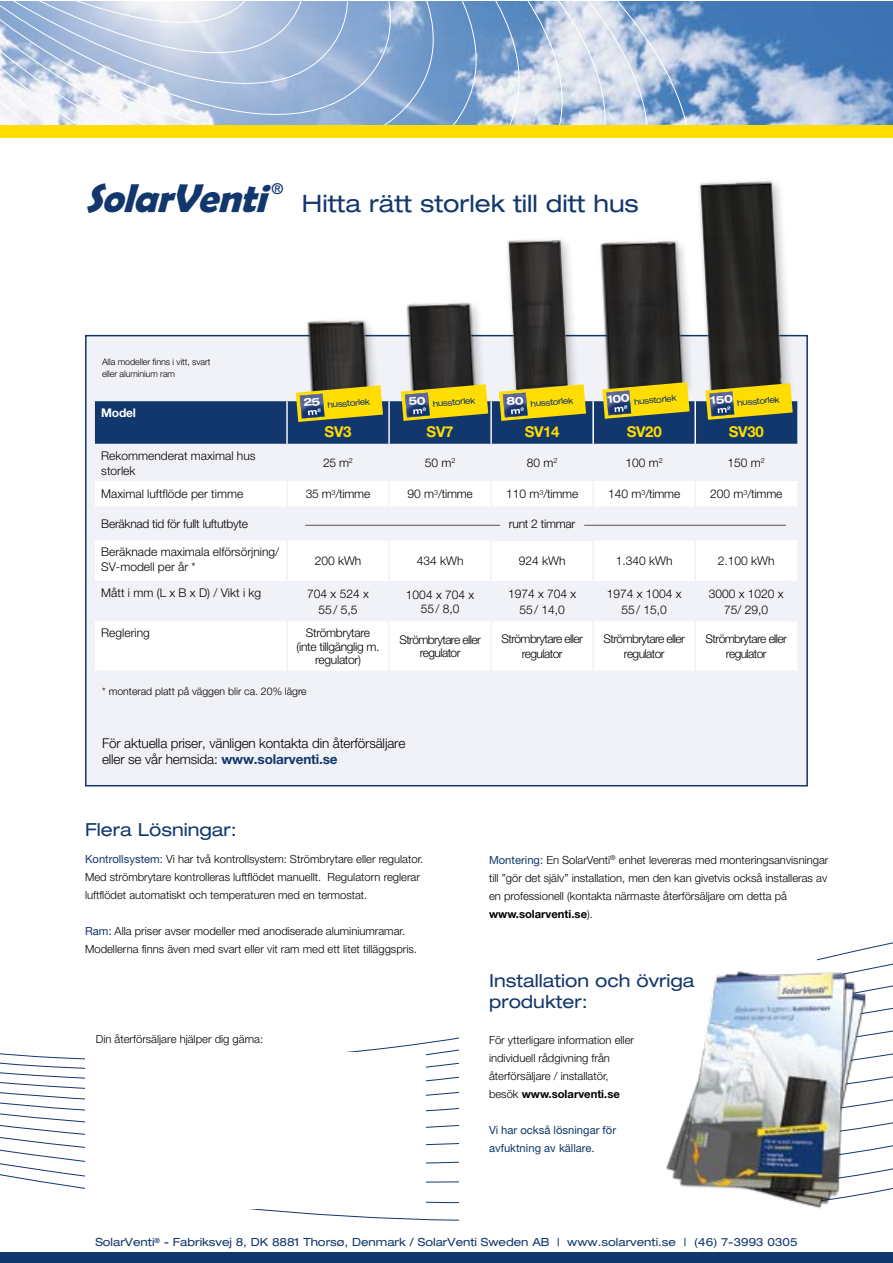
<style>
.page{position:relative;width:893px;height:1263px;background:#fff}
.page>*{position:absolute;margin:0;border:0;box-sizing:border-box;transform-origin:0 0}
.t1{font:italic 600 40.5px "Berlinsans";color:#12376d}
.t2{font:expanded 24px "Helvetica Neue";color:#12376d}
.t3{font:expanded 18px/21px "Helvetica Neue";color:#12376d}
.t4{font:700 15px "Helvetica Neue";letter-spacing:-.02em;color:#fd0}
.t5{font:expanded 15px "Helvetica Neue";color:#12376d}
.t6{font:300 13.5px/16.5px "Helvetica Neue";letter-spacing:-.01em;color:#000}
.t7{font:300 12px/13.5px "Helvetica Neue";letter-spacing:-.02em;color:#000;text-align:center}
.t8{font:300 12px/16.5px "Helvetica Neue";color:#000;text-align:center}
.t9{font:300 12px/15px "Helvetica Neue";letter-spacing:-.05em;color:#000;text-align:center}
.t10{font:700 12px "Helvetica Neue";letter-spacing:-.02em;color:#fff}
.t11{font:300 11.25px/18px "Helvetica Neue";color:#000}
.t12{font:expanded 11.25px "Helvetica Neue";color:#12376d}
.t13{font:11.25px/18px "Helvetica Neue";color:#12376d}
.t14{font:300 10.5px "Helvetica Neue";color:#000}
.t15{font:300 9px/12px "Helvetica Neue";letter-spacing:-.01em;color:#000}
.t16{font:expanded 8.4px "Helvetica Neue";color:#12376d}
.s1{font-weight:700;color:#12376d}
.s2{font-weight:400;color:#12376d}
.s3{font-weight:700}
</style>
<div class="page">
<div style="left:0;top:1252px;width:892px;height:11px;background:#12376d"></div>
<svg style="left:0;top:942px;width:892px;height:279px"></svg>
<img style="left:838px;top:1px;width:54px;height:124px">
<svg style="left:0;top:1px;width:838px;height:124px;background:#a4bbda"></svg>
<div style="left:0;top:125px;width:892px;height:13px;background:#fd0"></div>
<div style="left:85px;top:335px;width:723px;height:451px;background:#f1f2f7;border:2px solid #12376d"></div>
<div style="left:85px;top:1052px;width:340px;height:157px;background:#fff"></div>
<div style="left:85px;top:822px;width:340px;height:150px;background:#fff"></div>
<svg style="left:95px;top:481px;width:702px;height:189px;fill:#fff"></svg>
<hr style="left:286px;top:481px;width:2px;height:25px;background:#f1f2f7">
<hr style="left:286px;top:506px;width:2px;height:34px;background:#f1f2f7">
<hr style="left:286px;top:540px;width:2px;height:41px;background:#f1f2f7">
<hr style="left:286px;top:581px;width:2px;height:40px;background:#f1f2f7">
<hr style="left:286px;top:621px;width:2px;height:49px;background:#f1f2f7">
<hr style="left:388px;top:481px;width:2px;height:25px;background:#f1f2f7">
<hr style="left:388px;top:540px;width:2px;height:41px;background:#f1f2f7">
<hr style="left:388px;top:621px;width:2px;height:49px;background:#f1f2f7">
<hr style="left:490px;top:581px;width:2px;height:40px;background:#f1f2f7">
<hr style="left:490px;top:481px;width:2px;height:25px;background:#f1f2f7">
<hr style="left:490px;top:540px;width:104px;height:1px;background:#f1f2f7">
<hr style="left:592px;top:481px;width:2px;height:25px;background:#f1f2f7">
<hr style="left:694px;top:481px;width:2px;height:25px;background:#f1f2f7">
<hr style="left:388px;top:581px;width:2px;height:40px;background:#f1f2f7">
<hr style="left:592px;top:581px;width:2px;height:40px;background:#f1f2f7">
<hr style="left:694px;top:581px;width:2px;height:40px;background:#f1f2f7">
<hr style="left:490px;top:541px;width:2px;height:40px;background:#f1f2f7">
<hr style="left:592px;top:541px;width:2px;height:40px;background:#f1f2f7">
<hr style="left:694px;top:540px;width:2px;height:41px;background:#f1f2f7">
<hr style="left:490px;top:621px;width:2px;height:49px;background:#f1f2f7">
<hr style="left:592px;top:621px;width:2px;height:49px;background:#f1f2f7">
<hr style="left:694px;top:621px;width:2px;height:49px;background:#f1f2f7">
<div style="left:101px;top:483px;width:180px;height:21px;background:#fff"></div>
<div style="left:395px;top:483px;width:90px;height:21px;background:#fff"></div>
<div style="left:600px;top:483px;width:89px;height:21px;background:#fff"></div>
<div style="left:702px;top:483px;width:89px;height:21px;background:#fff"></div>
<img style="left:699px;top:180px;width:109px;height:221px">
<img style="left:605px;top:236px;width:104px;height:146px">
<img style="left:487px;top:239px;width:118px;height:143px">
<div style="left:403px;top:298px;width:84px;height:110px;background:#000;opacity:.25"></div>
<img style="left:402px;top:300px;width:80px;height:82px">
<div style="left:303px;top:316px;width:77px;height:94px;background:#000;opacity:.25"></div>
<img style="left:305px;top:318px;width:67px;height:64px">
<svg style="left:95px;top:382px;width:702px;height:62px;background:#6c7968"></svg>
<div style="left:459px;top:909px;width:357px;height:313px;background:#fff"></div>
<img style="left:666px;top:971px;width:199px;height:250px">
<hr style="left:305px;top:525px;width:195px;height:1px;background:#565655">
<hr style="left:584px;top:525px;width:202px;height:1px;background:#565655">
<h1 class="t1" style="left:85px;top:174px;width:194px">SolarVenti</h1>
<h3 class="t5" style="left:271px;top:180px;width:13px">®</h3>
<h2 class="t2" style="left:302px;top:189px;width:338px">Hitta rätt storlek till ditt hus</h2>
<p class="t15" style="left:102px;top:356px;width:110px">Alla modeller finns i vitt, svart eller aluminium ram</p>
<p class="t10" style="left:101px;top:405px;width:36px">Model</p>
<p class="t16" style="left:303px;top:402px;width:68px;rotate:-5deg"><sup>25</sup> husstorlek</p>
<p class="t16" style="left:409px;top:401px;width:68px;rotate:-5deg"><sup>50</sup> husstorlek</p>
<p class="t16" style="left:506px;top:401px;width:68px;rotate:-5deg"><sup>80</sup> husstorlek</p>
<p class="t16" style="left:607px;top:399px;width:71px;rotate:-5deg"><sup>100</sup> husstorlek</p>
<p class="t16" style="left:710px;top:400px;width:71px;rotate:-5deg"><sup>150</sup> husstorlek</p>
<h3 class="t4" style="left:325px;top:423px;width:28px">SV3</h3>
<h3 class="t4" style="left:427px;top:423px;width:28px">SV7</h3>
<h3 class="t4" style="left:525px;top:423px;width:36px">SV14</h3>
<h3 class="t4" style="left:627px;top:423px;width:36px">SV20</h3>
<h3 class="t4" style="left:729px;top:423px;width:36px">SV30</h3>
<p class="t8" style="left:101px;top:448px;width:156px;line-height:15px;text-align:left">Rekommenderat maximal hus storlek</p>
<p class="t7" style="left:323px;top:456px;width:31px">25 m<sup>2</sup></p>
<p class="t7" style="left:425px;top:456px;width:32px">50 m<sup>2</sup></p>
<p class="t7" style="left:527px;top:456px;width:32px">80 m<sup>2</sup></p>
<p class="t7" style="left:625px;top:456px;width:39px">100 m<sup>2</sup></p>
<p class="t7" style="left:728px;top:456px;width:39px">150 m<sup>2</sup></p>
<p class="t8" style="left:101px;top:486px;width:143px">Maximal luftflöde per timme</p>
<p class="t7" style="left:306px;top:487px;width:66px">35 m<sup>3</sup>/timme</p>
<p class="t7" style="left:407px;top:487px;width:67px">90 m<sup>3</sup>/timme</p>
<p class="t7" style="left:506px;top:487px;width:74px">110 m<sup>3</sup>/timme</p>
<p class="t7" style="left:608px;top:487px;width:74px">140 m<sup>3</sup>/timme</p>
<p class="t7" style="left:710px;top:487px;width:74px">200 m<sup>3</sup>/timme</p>
<p class="t7" style="left:101px;top:517px;width:148px">Beräknad tid för fullt luftutbyte</p>
<p class="t7" style="left:509px;top:517px;width:68px">runt 2 timmar</p>
<p class="t8" style="left:101px;top:544px;width:179px;line-height:15px;text-align:left">Beräknade maximala elförsörjning/<br>SV-modell per år *</p>
<p class="t7" style="left:315px;top:554px;width:48px">200 kWh</p>
<p class="t7" style="left:417px;top:554px;width:48px">434 kWh</p>
<p class="t7" style="left:519px;top:554px;width:48px">924 kWh</p>
<p class="t7" style="left:616px;top:554px;width:58px">1.340 kWh</p>
<p class="t7" style="left:718px;top:554px;width:58px">2.100 kWh</p>
<p class="t8" style="left:101px;top:584px;width:162px">Mått i mm (L x B x D) / Vikt i kg</p>
<p class="t7" style="left:307px;top:585px;width:63px;line-height:16.5px">704 x 524 x<br>55/ 5,5</p>
<p class="t8" style="left:406px;top:587px;width:70px;line-height:14.4px">1004 x 704 x<br>55/ 8,0</p>
<p class="t8" style="left:508px;top:585px;width:70px">1974 x 704 x<br>55/ 14,0</p>
<p class="t8" style="left:607px;top:585px;width:76px">1974 x 1004 x<br>55/ 15,0</p>
<p class="t8" style="left:709px;top:585px;width:76px">3000 x 1020 x<br>75/ 29,0</p>
<p class="t8" style="left:101px;top:624px;width:50px">Reglering</p>
<p class="t7" style="left:297px;top:626px;width:84px">Strömbrytare (inte tillgänglig m. regulator)</p>
<p class="t9" style="left:399px;top:633px;width:83px;line-height:13.5px">Strömbrytare eller regulator</p>
<p class="t9" style="left:501px;top:631px;width:83px">Strömbrytare eller regulator</p>
<p class="t9" style="left:603px;top:631px;width:83px">Strömbrytare eller regulator</p>
<p class="t9" style="left:706px;top:631px;width:83px">Strömbrytare eller regulator</p>
<p class="t14" style="left:102px;top:685px;width:206px">* monterad platt på väggen blir ca. 20% lägre</p>
<p class="t6" style="left:102px;top:734px;width:305px">För aktuella priser, vänligen kontakta din återförsäljare eller se vår hemsida: <span class="s1">www.solarventi.se</span></p>
<h3 class="t3" style="left:85px;top:819px;width:153px">Flera Lösningar:</h3>
<p class="t11" style="left:85px;top:850px;width:340px"><span class="s2">Kontrollsystem:</span> Vi har två kontrollsystem: Strömbrytare eller regulator.<br>Med strömbrytare kontrolleras luftflödet manuellt. Regulatorn reglerar luftflödet automatiskt och temperaturen med en termostat.</p>
<p class="t11" style="left:85px;top:922px;width:333px"><span class="s2">Ram:</span> Alla priser avser modeller med anodiserade aluminiumramar.<br>Modellerna finns även med svart eller vit ram med ett litet tilläggspris.</p>
<p class="t11" style="left:96px;top:1029px;width:169px">Din återförsäljare hjälper dig gärna:</p>
<p class="t11" style="left:489px;top:850px;width:341px"><span class="s2">Montering:</span> En SolarVenti<sup>®</sup> enhet levereras med monteringsanvisningar till ”gör det själv” installation, men den kan givetvis också installeras av en professionell (kontakta närmaste återförsäljare om detta på <span class="s3">www.solarventi.se</span>).</p>
<h3 class="t3" style="left:489px;top:970px;width:207px">Installation och övriga produkter:</h3>
<p class="t11" style="left:489px;top:1031px;width:147px">För ytterligare information eller individuell rådgivning från återförsäljare / installatör, besök <span class="s3">www.solarventi.se</span></p>
<p class="t13" style="left:489px;top:1121px;width:129px">Vi har också lösningar för avfuktning av källare.</p>
<p class="t12" style="left:95px;top:1235px;width:704px">SolarVenti<sup>®</sup> - Fabriksvej 8, DK 8881 Thorsø, Denmark / SolarVenti Sweden AB | www.solarventi.se | (46) 7-3993 0305</p>
</div>
